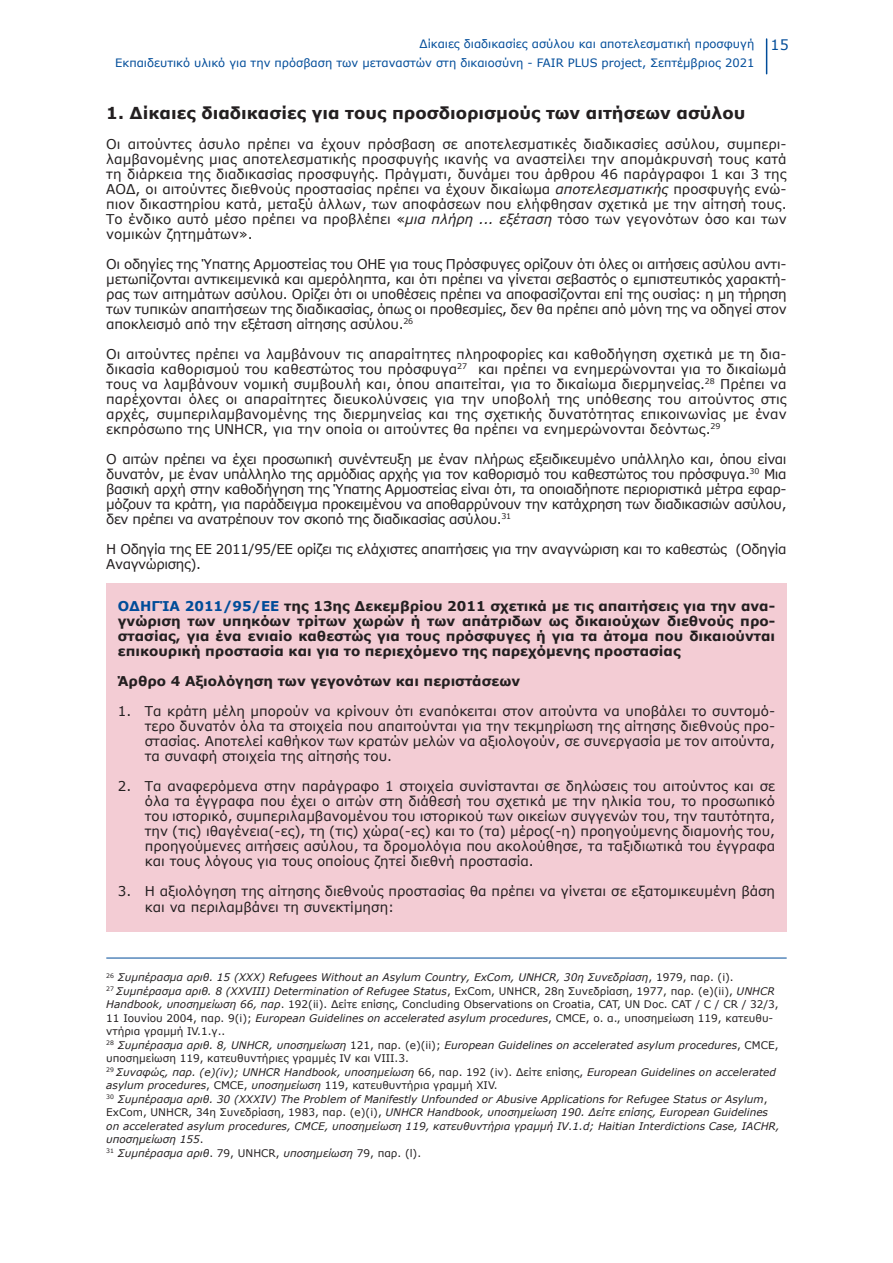
<style>
.page{position:relative;width:893px;height:1263px;background:#fff}
.page>*{position:absolute;margin:0;border:0;box-sizing:border-box;transform-origin:0 0}
.t1{font:700 16.5px "Verdana";color:#231f20}
.t2{font:14.25px "Verdana";color:#004c99}
.t3{font:13.5px/15px "Verdana";color:#231f20;text-align:justify}
.t4{font:700 13.5px/15px "Verdana";color:#231f20;text-align:justify}
.t5{font:13.5px/15px "Verdana";letter-spacing:-.03em;color:#231f20}
.t6{font:11.55px/19.5px "Verdana";color:#004c99;text-align:right}
.t7{font:italic 10.5px/13.5px "Verdana";color:#231f20}
.t8{font:10.5px/13.5px "Verdana";color:#231f20}
.s1{font-style:italic}
.s2{color:#004c99}
.s3{font-style:normal}
</style>
<div class="page">
<hr style="left:766px;top:39px;width:1px;height:35px;background:#004c99">
<div style="left:106px;top:583px;width:681px;height:348px;background:#f3ccd4"></div>
<hr style="left:106px;top:958px;width:681px;height:1px;background:#004c99">
<p class="t6" style="left:115px;top:34px;width:641px">Δίκαιες διαδικασίες ασύλου και αποτελεσματική προσφυγή<br>Εκπαιδευτικό υλικό για την πρόσβαση των μεταναστών στη δικαιοσύνη - FAIR PLUS project, Σεπτέμβριος 2021</p>
<p class="t2" style="left:771px;top:36px;width:20px">15</p>
<p class="t1" style="left:106px;top:102px;width:640px">1. Δίκαιες διαδικασίες για τους προσδιορισμούς των αιτήσεων ασύλου</p>
<p class="t3" style="left:106px;top:137px;width:682px">Οι αιτούντες άσυλο πρέπει να έχουν πρόσβαση σε αποτελεσματικές διαδικασίες ασύλου, συμπερι&shy;λαμβανομένης μιας αποτελεσματικής προσφυγής ικανής να αναστείλει την απομάκρυνσή τους κατά τη διάρκεια της διαδικασίας προσφυγής. Πράγματι, δυνάμει του άρθρου 46 παράγραφοι 1 και 3 της ΑΟΔ, οι αιτούντες διεθνούς προστασίας πρέπει να έχουν δικαίωμα <span class="s1">αποτελεσματικής</span> προσφυγής ενώ&shy;πιον δικαστηρίου κατά, μεταξύ άλλων, των αποφάσεων που ελήφθησαν σχετικά με την αίτησή τους.<br>Το ένδικο αυτό μέσο πρέπει να προβλέπει «<span class="s1">μια πλήρη ... εξέταση</span> τόσο των γεγονότων όσο και των νομικών ζητημάτων».</p>
<p class="t3" style="left:106px;top:257px;width:682px">Οι οδηγίες της Ύπατης Αρμοστείας του ΟΗΕ για τους Πρόσφυγες ορίζουν ότι όλες οι αιτήσεις ασύλου αντι&shy;μετωπίζονται αντικειμενικά και αμερόληπτα, και ότι πρέπει να γίνεται σεβαστός ο εμπιστευτικός χαρακτή&shy;ρας των αιτημάτων ασύλου. Ορίζει ότι οι υποθέσεις πρέπει να αποφασίζονται επί της ουσίας: η μη τήρηση των τυπικών απαιτήσεων της διαδικασίας, όπως οι προθεσμίες, δεν θα πρέπει από μόνη της να οδηγεί στον αποκλεισμό από την εξέταση αίτησης ασύλου.<sup>26</sup></p>
<p class="t3" style="left:106px;top:347px;width:682px">Οι αιτούντες πρέπει να λαμβάνουν τις απαραίτητες πληροφορίες και καθοδήγηση σχετικά με τη δια&shy;δικασία καθορισμού του καθεστώτος του πρόσφυγα<sup>27</sup> και πρέπει να ενημερώνονται για το δικαίωμά τους να λαμβάνουν νομική συμβουλή και, όπου απαιτείται, για το δικαίωμα διερμηνείας.<sup>28</sup> Πρέπει να παρέχονται όλες οι απαραίτητες διευκολύνσεις για την υποβολή της υπόθεσης του αιτούντος στις αρχές, συμπεριλαμβανομένης της διερμηνείας και της σχετικής δυνατότητας επικοινωνίας με έναν εκπρόσωπο της UNHCR, για την οποία οι αιτούντες θα πρέπει να ενημερώνονται δεόντως.<sup>29</sup></p>
<p class="t3" style="left:106px;top:452px;width:682px">Ο αιτών πρέπει να έχει προσωπική συνέντευξη με έναν πλήρως εξειδικευμένο υπάλληλο και, όπου είναι δυνατόν, με έναν υπάλληλο της αρμόδιας αρχής για τον καθορισμό του καθεστώτος του πρόσφυγα.<sup>30</sup> Μια βασική αρχή στην καθοδήγηση της Ύπατης Αρμοστείας είναι ότι, τα οποιαδήποτε περιοριστικά μέτρα εφαρ&shy;μόζουν τα κράτη, για παράδειγμα προκειμένου να αποθαρρύνουν την κατάχρηση των διαδικασιών ασύλου, δεν πρέπει να ανατρέπουν τον σκοπό της διαδικασίας ασύλου.<sup>31</sup></p>
<p class="t5" style="left:106px;top:542px;width:682px">Η Οδηγία της ΕΕ 2011/95/ΕΕ ορίζει τις ελάχιστες απαιτήσεις για την αναγνώριση και το καθεστώς (Οδηγία<br>Αναγνώρισης).</p>
<p class="t4" style="left:118px;top:599px;width:659px"><span class="s2">ΟΔΗΓΊΑ 2011/95/ΕΕ</span> της 13ης Δεκεμβρίου 2011 σχετικά με τις απαιτήσεις για την ανα&shy;γνώριση των υπηκόων τρίτων χωρών ή των απάτριδων ως δικαιούχων διεθνούς προ&shy;στασίας, για ένα ενιαίο καθεστώς για τους πρόσφυγες ή για τα άτομα που δικαιούνται επικουρική προστασία και για το περιεχόμενο της παρεχόμενης προστασίας</p>
<p class="t4" style="left:118px;top:674px;width:404px">Άρθρο 4 Αξιολόγηση των γεγονότων και περιστάσεων</p>
<p class="t3" style="left:145px;top:704px;width:632px;text-indent:-27px">1. Τα κράτη μέλη μπορούν να κρίνουν ότι εναπόκειται στον αιτούντα να υποβάλει το συντομό&shy;τερο δυνατόν όλα τα στοιχεία που απαιτούνται για την τεκμηρίωση της αίτησης διεθνούς προ&shy;στασίας. Αποτελεί καθήκον των κρατών μελών να αξιολογούν, σε συνεργασία με τον αιτούντα, τα συναφή στοιχεία της αίτησής του.</p>
<p class="t3" style="left:145px;top:779px;width:632px;text-indent:-27px">2. Τα αναφερόμενα στην παράγραφο 1 στοιχεία συνίστανται σε δηλώσεις του αιτούντος και σε όλα τα έγγραφα που έχει ο αιτών στη διάθεσή του σχετικά με την ηλικία του, το προσωπικό του ιστορικό, συμπεριλαμβανομένου του ιστορικού των οικείων συγγενών του, την ταυτότητα, την (τις) ιθαγένεια(-ες), τη (τις) χώρα(-ες) και το (τα) μέρος(-η) προηγούμενης διαμονής του, προηγούμενες αιτήσεις ασύλου, τα δρομολόγια που ακολούθησε, τα ταξιδιωτικά του έγγραφα και τους λόγους για τους οποίους ζητεί διεθνή προστασία.</p>
<p class="t3" style="left:145px;top:884px;width:632px;text-indent:-27px">3. Η αξιολόγηση της αίτησης διεθνούς προστασίας θα πρέπει να γίνεται σε εξατομικευμένη βάση και να περιλαμβάνει τη συνεκτίμηση:</p>
<p class="t7" style="left:106px;top:971px;width:629px"><sup>26</sup> Συμπέρασμα αριθ. 15 (XXX) Refugees Without an Asylum Country, ExCom, UNHCR, 30η Συνεδρίαση<span class="s3">, 1979, παρ. (i).</span></p>
<p class="t8" style="left:106px;top:984px;width:674px"><sup>27</sup> <span class="s1">Συμπέρασμα αριθ. 8 (XXVIII) Determination of Refugee Status</span>, ExCom, UNHCR, 28η Συνεδρίαση, 1977, παρ. (e)(ii), <span class="s1">UNHCR Handbook, υποσημείωση 66, παρ</span>. 192(ii). Δείτε επίσης, Concluding Observations on Croatia, CAT, UN Doc. CAT / C / CR / 32/3, 11 Ιουνίου 2004, παρ. 9(i); <span class="s1">European Guidelines on accelerated asylum procedures</span>, CMCE, ο. α., υποσημείωση 119, κατευθυ&shy;ντήρια γραμμή IV.1.γ..</p>
<p class="t7" style="left:106px;top:1038px;width:674px"><sup>28</sup> Συμπέρασμα αριθ. 8, UNHCR, υποσημείωση <span class="s3">121, παρ. (e)(ii);</span> European Guidelines on accelerated asylum procedures<span class="s3">, CMCE, υποσημείωση 119, κατευθυντήριες γραμμές IV και VIII.3.</span></p>
<p class="t7" style="left:106px;top:1065px;width:671px"><sup>29</sup> Συναφώς, παρ. (e)(iv); UNHCR Handbook, υποσημείωση <span class="s3">66, παρ. 192 (iv). Δείτε επίσης,</span> European Guidelines on accelerated asylum procedures<span class="s3">, CMCE,</span> υποσημείωση <span class="s3">119, κατευθυντήρια γραμμή XIV.</span></p>
<p class="t7" style="left:106px;top:1092px;width:675px"><sup>30</sup> Συμπέρασμα αριθ. 30 (XXXIV) The Problem of Manifestly Unfounded or Abusive Applications for Refugee Status or Asylum<span class="s3">, ExCom, UNHCR, 34η Συνεδρίαση, 1983, παρ. (e)(i),</span> UNHCR Handbook, υποσημείωση 190. Δείτε επίσης, European Guidelines on accelerated asylum procedures, CMCE, υποσημείωση 119, κατευθυντήρια γραμμή IV.1.d; Haitian Interdictions Case, IACHR, υποσημείωση 155<span class="s3">.</span></p>
<p class="t7" style="left:106px;top:1146px;width:316px"><sup>31</sup> Συμπέρασμα αριθ<span class="s3">. 79, UNHCR,</span> υποσημείωση <span class="s3">79, παρ. (l).</span></p>
</div>
